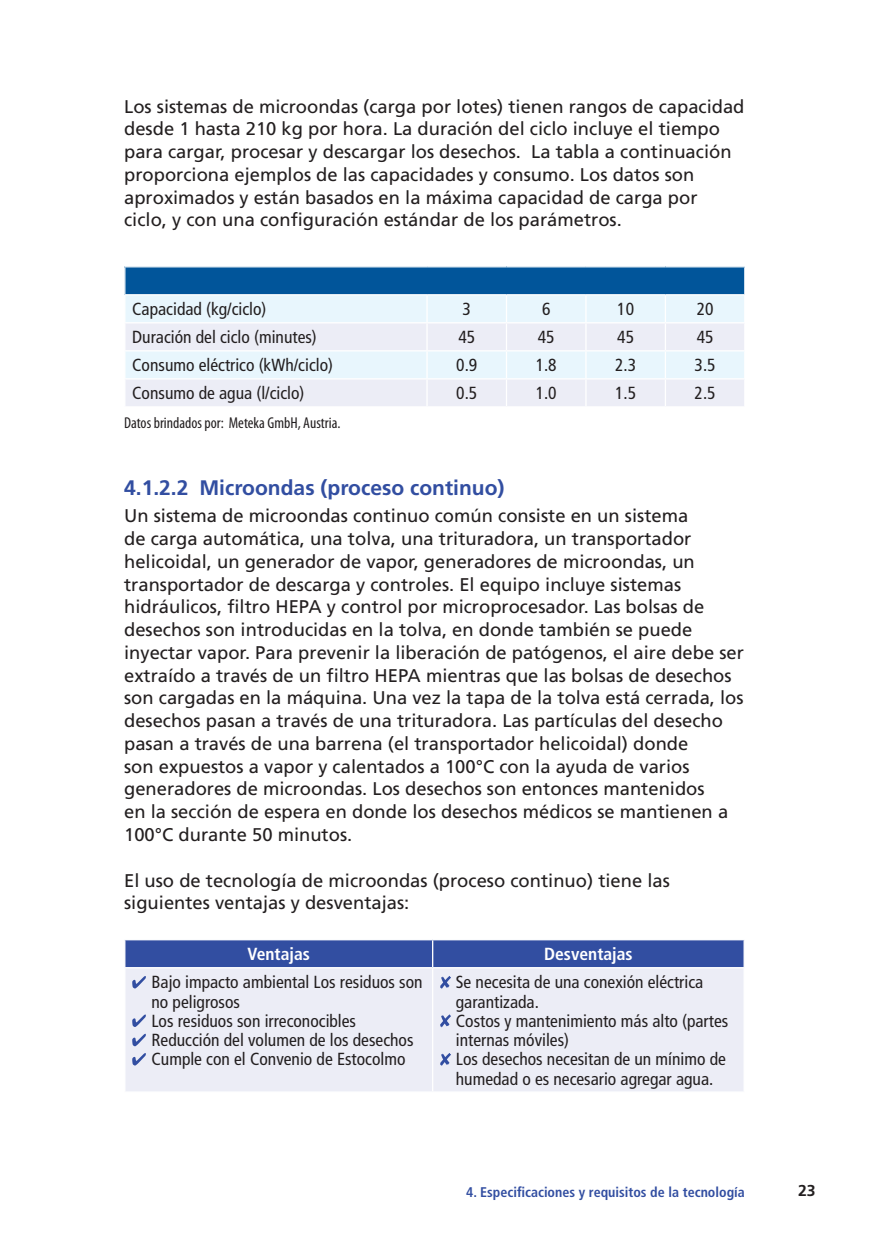
<style>
.page{position:relative;width:869px;height:1241px;background:#fff}
.page>*{position:absolute;margin:0;border:0;box-sizing:border-box;transform-origin:0 0}
.Title_1_1_1_1{font:700 21px "Frutiger";color:#324ea1}
.Body_text{font:18.38px/22.8px "Frutiger";color:#231f20}
.Table_text_bullet_le{font:condensed 17.5px/19.2px "Frutiger";color:#231f20}
.Table_text{font:condensed 17.5px "Frutiger";color:#231f20}
.Table_heading{font:700 condensed 17.5px "Frutiger";color:#fff}
.Source_notes{font:condensed 15.75px "Myriad Pro";color:#231f20}
.t1{font:700 15.75px "Frutiger";color:#231f20}
.t2{font:700 condensed 14px "Frutiger";color:#324ea1}
</style>
<div class="page">
<div style="left:125px;top:267px;width:619px;height:28px;background:#01559a"></div>
<div style="left:125px;top:295px;width:618px;height:27px;background:#e8f6fd"></div>
<svg style="left:125px;top:324px;width:618px;height:82px;background:#ebf0f8"></svg>
<hr style="left:743px;top:267px;width:2px;height:27px;background:#fff">
<hr style="left:124px;top:294px;width:303px;height:1px;background:#fff">
<hr style="left:427px;top:294px;width:79px;height:1px;background:#fff">
<hr style="left:506px;top:294px;width:79px;height:1px;background:#fff">
<hr style="left:505px;top:295px;width:2px;height:27px;background:#fff">
<hr style="left:585px;top:294px;width:80px;height:1px;background:#fff">
<hr style="left:665px;top:294px;width:80px;height:1px;background:#fff">
<hr style="left:505px;top:323px;width:2px;height:27px;background:#fff">
<hr style="left:124px;top:350px;width:303px;height:1px;background:#fff">
<hr style="left:427px;top:350px;width:79px;height:1px;background:#fff">
<hr style="left:506px;top:350px;width:79px;height:1px;background:#fff">
<hr style="left:505px;top:351px;width:2px;height:27px;background:#fff">
<hr style="left:585px;top:350px;width:80px;height:1px;background:#fff">
<hr style="left:665px;top:350px;width:80px;height:1px;background:#fff">
<hr style="left:124px;top:378px;width:303px;height:1px;background:#fff">
<svg style="left:124px;top:267px;width:1px;height:28px"></svg>
<hr style="left:427px;top:378px;width:79px;height:1px;background:#fff">
<svg style="left:426px;top:295px;width:1px;height:111px"></svg>
<hr style="left:506px;top:378px;width:79px;height:1px;background:#fff">
<hr style="left:505px;top:379px;width:2px;height:27px;background:#fff">
<hr style="left:585px;top:378px;width:80px;height:1px;background:#fff">
<svg style="left:585px;top:295px;width:1px;height:111px"></svg>
<hr style="left:665px;top:378px;width:80px;height:1px;background:#fff">
<svg style="left:664px;top:295px;width:1px;height:111px"></svg>
<div style="left:125px;top:968px;width:618px;height:123px;background:#ecedf6"></div>
<svg style="left:124px;top:939px;width:620px;height:27px;background:#3e58a6"></svg>
<hr style="left:432px;top:968px;width:1px;height:123px;background:#fff">
<svg style="left:132px;top:975px;width:14px;height:13px"></svg>
<svg style="left:132px;top:1014px;width:14px;height:12px"></svg>
<svg style="left:132px;top:1033px;width:14px;height:13px"></svg>
<svg style="left:132px;top:1052px;width:14px;height:13px"></svg>
<svg style="left:440px;top:975px;width:11px;height:13px"></svg>
<svg style="left:440px;top:1014px;width:11px;height:13px"></svg>
<svg style="left:440px;top:1052px;width:11px;height:13px"></svg>
<p class="Body_text" style="left:124px;top:95px;width:621px">Los sistemas de microondas (carga por lotes) tienen rangos de capacidad desde 1 hasta 210 kg por hora. La duración del ciclo incluye el tiempo para cargar, procesar y descargar los desechos. La tabla a continuación proporciona ejemplos de las capacidades y consumo. Los datos son aproximados y están basados en la máxima capacidad de carga por ciclo, y con una configuración estándar de los parámetros.</p>
<p class="Table_text" style="left:132px;top:299px;width:136px">Capacidad (kg/ciclo)</p>
<p class="Table_text" style="left:462px;top:299px;width:10px">3</p>
<p class="Table_text" style="left:541px;top:299px;width:10px">6</p>
<p class="Table_text" style="left:617px;top:299px;width:18px">10</p>
<p class="Table_text" style="left:696px;top:299px;width:18px">20</p>
<p class="Table_text" style="left:132px;top:327px;width:186px">Duración del ciclo (minutes)</p>
<p class="Table_text" style="left:458px;top:327px;width:18px">45</p>
<p class="Table_text" style="left:537px;top:327px;width:18px">45</p>
<p class="Table_text" style="left:617px;top:327px;width:18px">45</p>
<p class="Table_text" style="left:696px;top:327px;width:18px">45</p>
<p class="Table_text" style="left:132px;top:355px;width:202px">Consumo eléctrico (kWh/ciclo)</p>
<p class="Table_text" style="left:456px;top:355px;width:22px">0.9</p>
<p class="Table_text" style="left:535px;top:355px;width:22px">1.8</p>
<p class="Table_text" style="left:615px;top:355px;width:23px">2.3</p>
<p class="Table_text" style="left:694px;top:355px;width:22px">3.5</p>
<p class="Table_text" style="left:132px;top:383px;width:174px">Consumo de agua (l/ciclo)</p>
<p class="Table_text" style="left:456px;top:383px;width:22px">0.5</p>
<p class="Table_text" style="left:535px;top:383px;width:22px">1.0</p>
<p class="Table_text" style="left:615px;top:383px;width:23px">1.5</p>
<p class="Table_text" style="left:694px;top:383px;width:22px">2.5</p>
<p class="Source_notes" style="left:124px;top:413px;width:218px">Datos brindados por: Meteka GmbH, Austria.</p>
<p class="Title_1_1_1_1" style="left:124px;top:475px;width:382px">4.1.2.2 Microondas (proceso continuo)</p>
<p class="Body_text" style="left:124px;top:504px;width:621px">Un sistema de microondas continuo común consiste en un sistema<br>de carga automática, una tolva, una trituradora, un transportador helicoidal, un generador de vapor, generadores de microondas, un transportador de descarga y controles. El equipo incluye sistemas hidráulicos, filtro HEPA y control por microprocesador. Las bolsas de desechos son introducidas en la tolva, en donde también se puede inyectar vapor. Para prevenir la liberación de patógenos, el aire debe ser extraído a través de un filtro HEPA mientras que las bolsas de desechos son cargadas en la máquina. Una vez la tapa de la tolva está cerrada, los desechos pasan a través de una trituradora. Las partículas del desecho pasan a través de una barrena (el transportador helicoidal) donde<br>son expuestos a vapor y calentados a 100°C con la ayuda de varios generadores de microondas. Los desechos son entonces mantenidos<br>en la sección de espera en donde los desechos médicos se mantienen a 100°C durante 50 minutos.</p>
<p class="Body_text" style="left:124px;top:868px;width:547px">El uso de tecnología de microondas (proceso continuo) tiene las siguientes ventajas y desventajas:</p>
<p class="Table_heading" style="left:247px;top:943px;width:64px">Ventajas</p>
<p class="Table_heading" style="left:544px;top:943px;width:90px">Desventajas</p>
<p class="Table_text_bullet_le" style="left:151px;top:972px;width:272px">Bajo impacto ambiental Los residuos son no peligrosos</p>
<p class="Table_text_bullet_le" style="left:151px;top:1011px;width:206px">Los residuos son irreconocibles</p>
<p class="Table_text_bullet_le" style="left:151px;top:1030px;width:263px">Reducción del volumen de los desechos</p>
<p class="Table_text_bullet_le" style="left:151px;top:1049px;width:255px">Cumple con el Convenio de Estocolmo</p>
<p class="Table_text_bullet_le" style="left:455px;top:972px;width:249px">Se necesita de una conexión eléctrica garantizada.</p>
<p class="Table_text_bullet_le" style="left:455px;top:1011px;width:274px">Costos y mantenimiento más alto (partes internas móviles)</p>
<p class="Table_text_bullet_le" style="left:455px;top:1049px;width:271px">Los desechos necesitan de un mínimo de humedad o es necesario agregar agua.</p>
<p class="t2" style="left:466px;top:1183px;width:280px">4. Especificaciones y requisitos de la tecnología</p>
<p class="t1" style="left:797px;top:1180px;width:19px">23</p>
</div>
